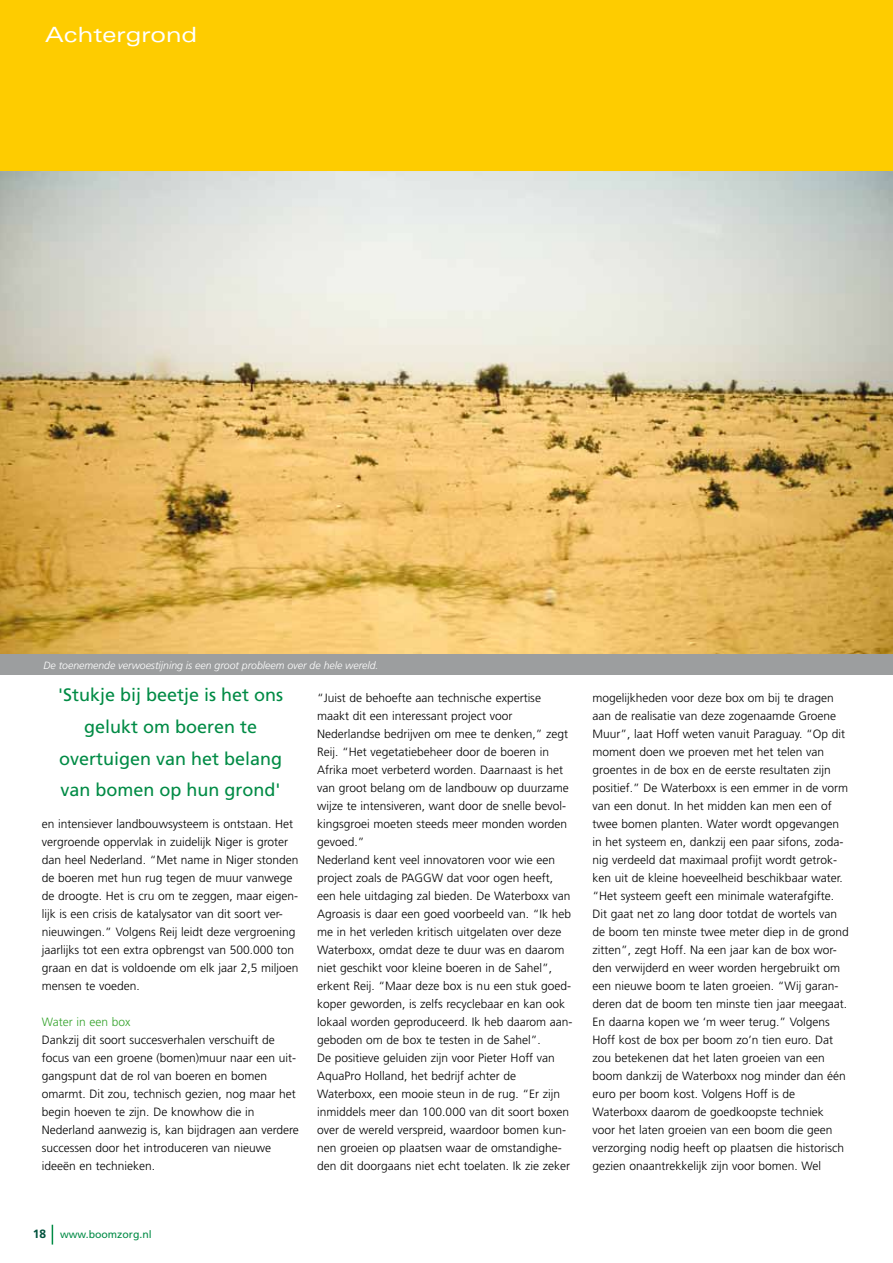
<style>
.page{position:relative;width:893px;height:1263px;background:#fff}
.page>*{position:absolute;margin:0;border:0;box-sizing:border-box;transform-origin:0 0}
.t1{font:expanded 21px "Univers";color:#fff}
.t2{font:18px/31.5px "Frutiger";color:#008b45;text-align:center}
.t3{font:300 12px/18px "Frutiger";color:#000}
.t4{font:300 12px "Frutiger";color:#35a32c}
.t5{font:italic 300 10.5px "Frutiger";color:#fff}
.t6{font:10.5px "Frutiger";color:#008b45}
.s1{font-weight:700;font-size:12px;color:#00523c}
</style>
<div class="page">
<svg style="left:52px;top:1225px;width:1px;height:19px"></svg>
<img style="left:0;top:170px;width:893px;height:485px">
<div style="left:0;top:655px;width:893px;height:20px;background:#9c9e9f"></div>
<div style="left:0;top:0;width:893px;height:170px;background:#fecc00"></div>
<h1 class="t1" style="left:45px;top:22px;width:154px">Achtergrond</h1>
<p class="t5" style="left:44px;top:659px;width:336px">De toenemende verwoestijning is een groot probleem over de hele wereld.</p>
<h2 class="t2" style="left:58px;top:679px;width:227px">'Stukje bij beetje is het ons gelukt om boeren te overtuigen van het belang van bomen op hun grond'</h2>
<p class="t3" style="left:42px;top:815px;width:258px">en intensiever landbouwsysteem is ontstaan. Het vergroende oppervlak in zuidelijk Niger is groter dan heel Nederland. “Met name in Niger stonden de boeren met hun rug tegen de muur vanwege de droogte. Het is cru om te zeggen, maar eigen&shy;lijk is een crisis de katalysator van dit soort ver&shy;nieuwingen.” Volgens Reij leidt deze vergroening jaarlijks tot een extra opbrengst van 500.000 ton graan en dat is voldoende om elk jaar 2,5 miljoen mensen te voeden.</p>
<p class="t4" style="left:42px;top:1015px;width:90px">Water in een box</p>
<p class="t3" style="left:42px;top:1031px;width:258px">Dankzij dit soort succesverhalen verschuift de focus van een groene (bomen)muur naar een uit&shy;gangspunt dat de rol van boeren en bomen omarmt. Dit zou, technisch gezien, nog maar het begin hoeven te zijn. De knowhow die in Nederland aanwezig is, kan bijdragen aan verdere successen door het introduceren van nieuwe ideeën en technieken.</p>
<p class="t3" style="left:317px;top:689px;width:257px">“Juist de behoefte aan technische expertise maakt dit een interessant project voor Nederlandse bedrijven om mee te denken,” zegt Reij. “Het vegetatiebeheer door de boeren in Afrika moet verbeterd worden. Daarnaast is het van groot belang om de landbouw op duurzame wijze te intensiveren, want door de snelle bevol&shy;kingsgroei moeten steeds meer monden worden gevoed.”<br>Nederland kent veel innovatoren voor wie een project zoals de PAGGW dat voor ogen heeft, een hele uitdaging zal bieden. De Waterboxx van Agroasis is daar een goed voorbeeld van. “Ik heb me in het verleden kritisch uitgelaten over deze Waterboxx, omdat deze te duur was en daarom niet geschikt voor kleine boeren in de Sahel”, erkent Reij. “Maar deze box is nu een stuk goed&shy;koper geworden, is zelfs recyclebaar en kan ook lokaal worden geproduceerd. Ik heb daarom aan&shy;geboden om de box te testen in de Sahel”.<br>De positieve geluiden zijn voor Pieter Hoff van AquaPro Holland, het bedrijf achter de Waterboxx, een mooie steun in de rug. “Er zijn inmiddels meer dan 100.000 van dit soort boxen over de wereld verspreid, waardoor bomen kun&shy;nen groeien op plaatsen waar de omstandighe&shy;den dit doorgaans niet echt toelaten. Ik zie zeker</p>
<p class="t3" style="left:593px;top:689px;width:258px">mogelijkheden voor deze box om bij te dragen aan de realisatie van deze zogenaamde Groene Muur”, laat Hoff weten vanuit Paraguay. “Op dit moment doen we proeven met het telen van groentes in de box en de eerste resultaten zijn positief.” De Waterboxx is een emmer in de vorm van een donut. In het midden kan men een of twee bomen planten. Water wordt opgevangen in het systeem en, dankzij een paar sifons, zoda&shy;nig verdeeld dat maximaal profijt wordt getrok&shy;ken uit de kleine hoeveelheid beschikbaar water. “Het systeem geeft een minimale waterafgifte.<br>Dit gaat net zo lang door totdat de wortels van de boom ten minste twee meter diep in de grond zitten”, zegt Hoff. Na een jaar kan de box wor&shy;den verwijderd en weer worden hergebruikt om een nieuwe boom te laten groeien. “Wij garan&shy;deren dat de boom ten minste tien jaar meegaat.<br>En daarna kopen we ‘m weer terug.” Volgens Hoff kost de box per boom zo’n tien euro. Dat zou betekenen dat het laten groeien van een boom dankzij de Waterboxx nog minder dan één euro per boom kost. Volgens Hoff is de Waterboxx daarom de goedkoopste techniek voor het laten groeien van een boom die geen verzorging nodig heeft op plaatsen die historisch gezien onaantrekkelijk zijn voor bomen. Wel</p>
<p class="t6" style="left:33px;top:1228px;width:120px"><span class="s1">18</span> www.boomzorg.nl</p>
</div>
